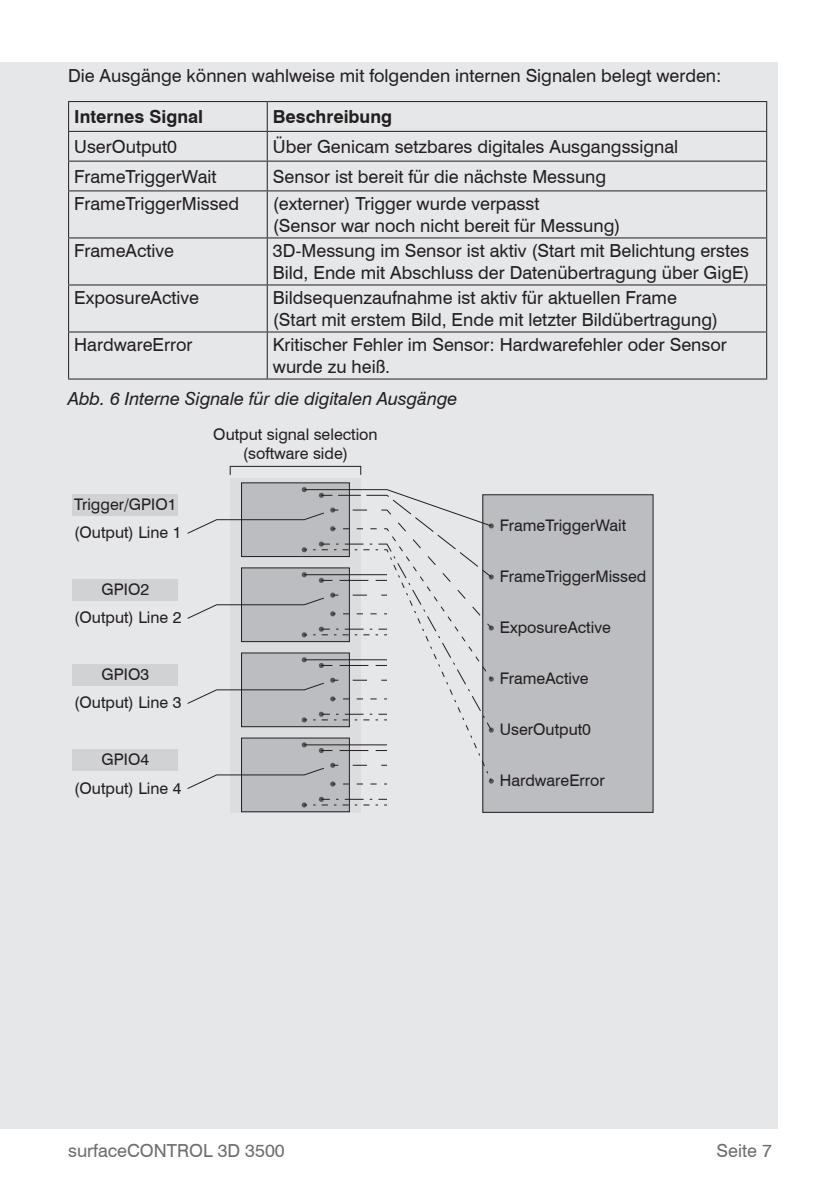
<style>
.page{position:relative;width:840px;height:1191px;background:#fff}
.page>*{position:absolute;margin:0;border:0;box-sizing:border-box;transform-origin:0 0}
.t1{font:18px/22px "Swiss 721 BT";color:#231f20}
.t2{font:italic 18px "Swiss 721 BT";color:#231f20}
.t3{font:18px "Swiss 721 BT";color:#6c6d70}
.t4{font:700 18px "Swiss 721 BT";color:#231f20}
.t5{font:16px/19.2px "Swiss 721 BT";color:#231f20;text-align:center}
</style>
<div class="page">
<div style="left:0;top:62px;width:777px;height:1066px;background:#e6e7e9"></div>
<hr style="left:68px;top:101px;width:199px;height:1px;background:#231f20">
<hr style="left:267px;top:101px;width:499px;height:1px;background:#231f20">
<hr style="left:68px;top:131px;width:199px;height:1px;background:#231f20">
<hr style="left:267px;top:131px;width:499px;height:1px;background:#231f20">
<hr style="left:68px;top:161px;width:199px;height:1px;background:#231f20">
<svg style="left:68px;top:102px;width:1px;height:88px"></svg>
<hr style="left:267px;top:161px;width:499px;height:1px;background:#231f20">
<svg style="left:266px;top:102px;width:1px;height:88px"></svg>
<hr style="left:68px;top:190px;width:199px;height:1px;background:#231f20">
<hr style="left:68px;top:191px;width:1px;height:46px;background:#231f20">
<hr style="left:267px;top:190px;width:499px;height:1px;background:#231f20">
<hr style="left:266px;top:191px;width:1px;height:46px;background:#231f20">
<hr style="left:765px;top:191px;width:1px;height:46px;background:#231f20">
<hr style="left:68px;top:237px;width:199px;height:1px;background:#231f20">
<hr style="left:68px;top:238px;width:1px;height:46px;background:#231f20">
<hr style="left:267px;top:237px;width:499px;height:1px;background:#231f20">
<hr style="left:266px;top:238px;width:1px;height:46px;background:#231f20">
<hr style="left:765px;top:238px;width:1px;height:46px;background:#231f20">
<hr style="left:68px;top:284px;width:199px;height:1px;background:#231f20">
<hr style="left:68px;top:285px;width:1px;height:46px;background:#231f20">
<hr style="left:267px;top:284px;width:499px;height:1px;background:#231f20">
<hr style="left:266px;top:285px;width:1px;height:46px;background:#231f20">
<hr style="left:765px;top:285px;width:1px;height:46px;background:#231f20">
<hr style="left:68px;top:331px;width:199px;height:1px;background:#231f20">
<hr style="left:68px;top:332px;width:1px;height:46px;background:#231f20">
<hr style="left:267px;top:331px;width:499px;height:1px;background:#231f20">
<hr style="left:266px;top:332px;width:1px;height:46px;background:#231f20">
<hr style="left:765px;top:332px;width:1px;height:46px;background:#231f20">
<hr style="left:68px;top:378px;width:199px;height:1px;background:#231f20">
<hr style="left:267px;top:378px;width:499px;height:1px;background:#231f20">
<div style="left:230px;top:466px;width:131px;height:9px;border:1px solid #231f20"></div>
<div style="left:72px;top:494px;width:106px;height:22px;background:#d1d2d4"></div>
<div style="left:72px;top:579px;width:106px;height:22px;background:#d1d2d4"></div>
<div style="left:72px;top:664px;width:106px;height:22px;background:#d1d2d4"></div>
<div style="left:72px;top:749px;width:106px;height:22px;background:#d1d2d4"></div>
<div style="left:230px;top:478px;width:130px;height:334px;background:#dcdddf"></div>
<div style="left:241px;top:483px;width:108px;height:73px;background:#bcbdc0"></div>
<div style="left:482px;top:495px;width:170px;height:317px;background:#bcbdc0"></div>
<div style="left:241px;top:738px;width:108px;height:73px;background:#bcbdc0"></div>
<div style="left:241px;top:738px;width:108px;height:74px;border:1px solid #231f20"></div>
<svg style="left:187px;top:487px;width:306px;height:302px"></svg>
<svg style="left:301px;top:802px;width:6px;height:5px"></svg>
<svg style="left:313px;top:796px;width:74px;height:9px"></svg>
<p class="t1" style="left:68px;top:64px;width:654px">Die Ausgänge können wahlweise mit folgenden internen Signalen belegt werden:</p>
<p class="t4" style="left:74px;top:106px;width:130px">Internes Signal</p>
<p class="t4" style="left:273px;top:106px;width:121px">Beschreibung</p>
<p class="t1" style="left:74px;top:135px;width:104px">UserOutput0</p>
<p class="t1" style="left:273px;top:135px;width:406px">Über Genicam setzbares digitales Ausgangssignal</p>
<p class="t1" style="left:74px;top:165px;width:144px">FrameTriggerWait</p>
<p class="t1" style="left:273px;top:165px;width:334px">Sensor ist bereit für die nächste Messung</p>
<p class="t1" style="left:74px;top:193px;width:166px">FrameTriggerMissed</p>
<p class="t1" style="left:273px;top:193px;width:349px">(externer) Trigger wurde verpasst<br>(Sensor war noch nicht bereit für Messung)</p>
<p class="t1" style="left:74px;top:240px;width:101px">FrameActive</p>
<p class="t1" style="left:273px;top:240px;width:478px">3D-Messung im Sensor ist aktiv (Start mit Belichtung erstes<br>Bild, Ende mit Abschluss der Datenübertragung über GigE)</p>
<p class="t1" style="left:74px;top:287px;width:126px">ExposureActive</p>
<p class="t1" style="left:273px;top:287px;width:446px">Bildsequenzaufnahme ist aktiv für aktuellen Frame (Start mit erstem Bild, Ende mit letzter Bildübertragung)</p>
<p class="t1" style="left:74px;top:334px;width:120px">HardwareError</p>
<p class="t1" style="left:273px;top:334px;width:455px">Kritischer Fehler im Sensor: Hardwarefehler oder Sensor wurde zu heiß.</p>
<p class="t2" style="left:68px;top:387px;width:391px">Abb. 6 Interne Signale für die digitalen Ausgänge</p>
<p class="t5" style="left:213px;top:425px;width:166px">Output signal selection (software side)</p>
<p class="t5" style="left:74px;top:494px;width:104px">Trigger/GPIO1</p>
<p class="t5" style="left:74px;top:523px;width:109px">(Output) Line 1</p>
<p class="t5" style="left:101px;top:579px;width:49px">GPIO2</p>
<p class="t5" style="left:74px;top:608px;width:109px">(Output) Line 2</p>
<p class="t5" style="left:101px;top:664px;width:49px">GPIO3</p>
<p class="t5" style="left:74px;top:693px;width:109px">(Output) Line 3</p>
<p class="t5" style="left:101px;top:749px;width:49px">GPIO4</p>
<p class="t5" style="left:74px;top:778px;width:109px">(Output) Line 4</p>
<p class="t5" style="left:499px;top:515px;width:128px">FrameTriggerWait</p>
<p class="t5" style="left:499px;top:566px;width:148px">FrameTriggerMissed</p>
<p class="t5" style="left:499px;top:617px;width:112px">ExposureActive</p>
<p class="t5" style="left:499px;top:668px;width:90px">FrameActive</p>
<p class="t5" style="left:499px;top:719px;width:93px">UserOutput0</p>
<p class="t5" style="left:499px;top:770px;width:106px">HardwareError</p>
<p class="t3" style="left:68px;top:1139px;width:218px">surfaceCONTROL 3D 3500</p>
<p class="t3" style="left:716px;top:1139px;width:57px">Seite 7</p>
</div>
